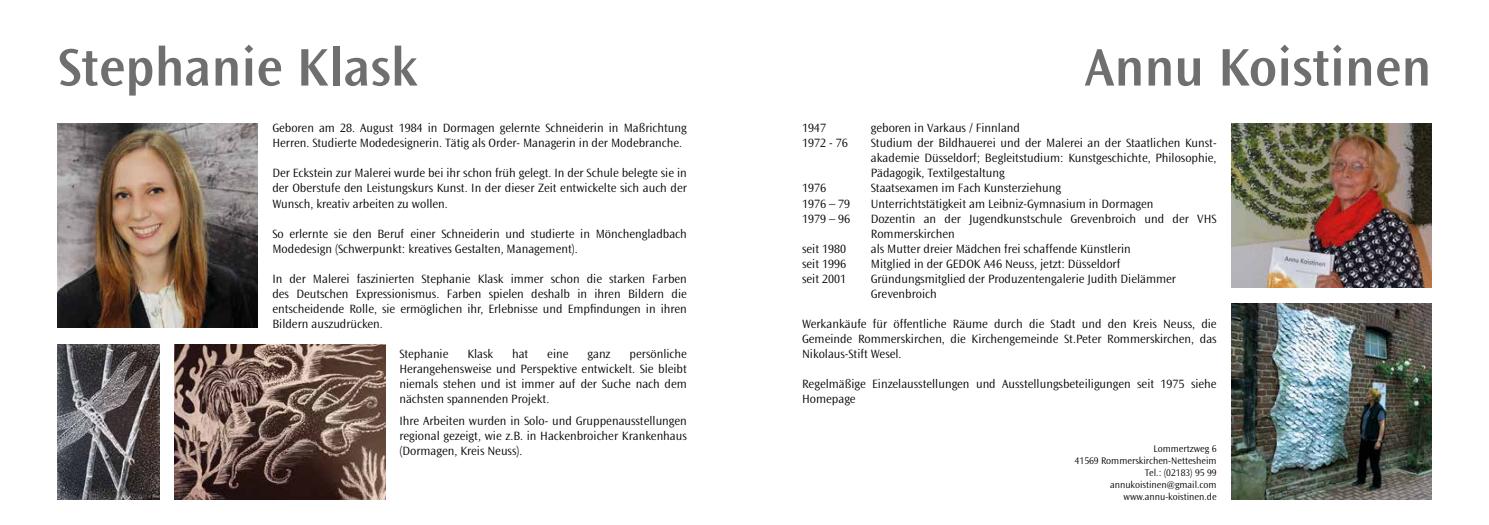
<style>
.page{position:relative;width:1489px;height:525px;background:#fff}
.page>*{position:absolute;margin:0;border:0;box-sizing:border-box;transform-origin:0 0}
.t1{font:700 55px "Ocean Sans AV Semi";color:#706f6f}
.t2{font:12.5px/15px "Ocean Sans AV Light";color:#000;text-align:justify}
.t3{font:10px/12px "Ocean Sans AV Light";color:#000;text-align:right}
</style>
<div class="page">
<img style="left:1231px;top:123px;width:200px;height:164px">
<img style="left:1231px;top:304px;width:200px;height:195px">
<img style="left:58px;top:123px;width:199px;height:204px">
<img style="left:174px;top:344px;width:211px;height:155px">
<img style="left:58px;top:344px;width:101px;height:155px">
<h1 class="t1" style="left:58px;top:35px;width:361px">Stephanie Klask</h1>
<p class="t2" style="left:272px;top:121px;width:416px">Geboren am 28. August 1984 in Dormagen gelernte Schneiderin in Maßrichtung<br>Herren. Studierte Modedesignerin. Tätig als Order- Managerin in der Modebranche.</p>
<p class="t2" style="left:272px;top:166px;width:416px">Der Eckstein zur Malerei wurde bei ihr schon früh gelegt. In der Schule belegte sie in der Oberstufe den Leistungskurs Kunst. In der dieser Zeit entwickelte sich auch der Wunsch, kreativ arbeiten zu wollen.</p>
<p class="t2" style="left:272px;top:226px;width:416px">So erlernte sie den Beruf einer Schneiderin und studierte in Mönchengladbach<br>Modedesign (Schwerpunkt: kreatives Gestalten, Management).</p>
<p class="t2" style="left:272px;top:271px;width:416px">In der Malerei faszinierten Stephanie Klask immer schon die starken Farben des Deutschen Expressionismus. Farben spielen deshalb in ihren Bildern die entscheidende Rolle, sie ermöglichen ihr, Erlebnisse und Empfindungen in ihren Bildern auszudrücken.</p>
<p class="t2" style="left:399px;top:346px;width:51px">Stephanie</p>
<p class="t2" style="left:467px;top:346px;width:27px">Klask</p>
<p class="t2" style="left:512px;top:346px;width:18px">hat</p>
<p class="t2" style="left:547px;top:346px;width:23px">eine</p>
<p class="t2" style="left:587px;top:346px;width:25px">ganz</p>
<p class="t2" style="left:399px;top:346px;width:289px;text-indent:230px">persönliche Herangehensweise und Perspektive entwickelt. Sie bleibt niemals stehen und ist immer auf der Suche nach dem nächsten spannenden Projekt.</p>
<p class="t2" style="left:399px;top:413px;width:289px">Ihre Arbeiten wurden in Solo- und Gruppenausstellungen regional gezeigt, wie z.B. in Hackenbroicher Krankenhaus (Dormagen, Kreis Neuss).</p>
<h1 class="t1" style="left:1084px;top:35px;width:348px">Annu Koistinen</h1>
<p class="t2" style="left:802px;top:121px;width:25px">1947</p>
<p class="t2" style="left:870px;top:121px;width:151px">geboren in Varkaus / Finnland</p>
<p class="t2" style="left:802px;top:136px;width:47px">1972 - 76</p>
<p class="t2" style="left:870px;top:136px;width:347px">Studium der Bildhauerei und der Malerei an der Staatlichen Kunst&shy;akademie Düsseldorf; Begleitstudium: Kunstgeschichte, Philosophie, Pädagogik, Textilgestaltung</p>
<p class="t2" style="left:802px;top:181px;width:25px">1976</p>
<p class="t2" style="left:870px;top:181px;width:192px">Staatsexamen im Fach Kunsterziehung</p>
<p class="t2" style="left:802px;top:196px;width:50px">1976 – 79</p>
<p class="t2" style="left:870px;top:196px;width:284px">Unterrichtstätigkeit am Leibniz-Gymnasium in Dormagen</p>
<p class="t2" style="left:802px;top:211px;width:50px">1979 – 96</p>
<p class="t2" style="left:870px;top:211px;width:347px">Dozentin an der Jugendkunstschule Grevenbroich und der VHS<br>Rommerskirchen</p>
<p class="t2" style="left:802px;top:241px;width:45px">seit 1980</p>
<p class="t2" style="left:870px;top:241px;width:261px">als Mutter dreier Mädchen frei schaffende Künstlerin</p>
<p class="t2" style="left:802px;top:256px;width:45px">seit 1996</p>
<p class="t2" style="left:870px;top:256px;width:251px">Mitglied in der GEDOK A46 Neuss, jetzt: Düsseldorf</p>
<p class="t2" style="left:802px;top:271px;width:45px">seit 2001</p>
<p class="t2" style="left:870px;top:271px;width:307px">Gründungsmitglied der Produzentengalerie Judith Dielämmer<br>Grevenbroich</p>
<p class="t2" style="left:802px;top:316px;width:416px">Werkankäufe für öffentliche Räume durch die Stadt und den Kreis Neuss, die Gemeinde Rommerskirchen, die Kirchengemeinde St.Peter Rommerskirchen, das Nikolaus-Stift Wesel.</p>
<p class="t2" style="left:802px;top:376px;width:416px">Regelmäßige Einzelausstellungen und Ausstellungsbeteiligungen seit 1975 siehe<br>Homepage</p>
<p class="t3" style="left:1074px;top:442px;width:143px">Lommertzweg 6<br>41569 Rommerskirchen-Nettesheim<br>Tel.: (02183) 95 99 annukoistinen@gmail.com www.annu-koistinen.de</p>
</div>
